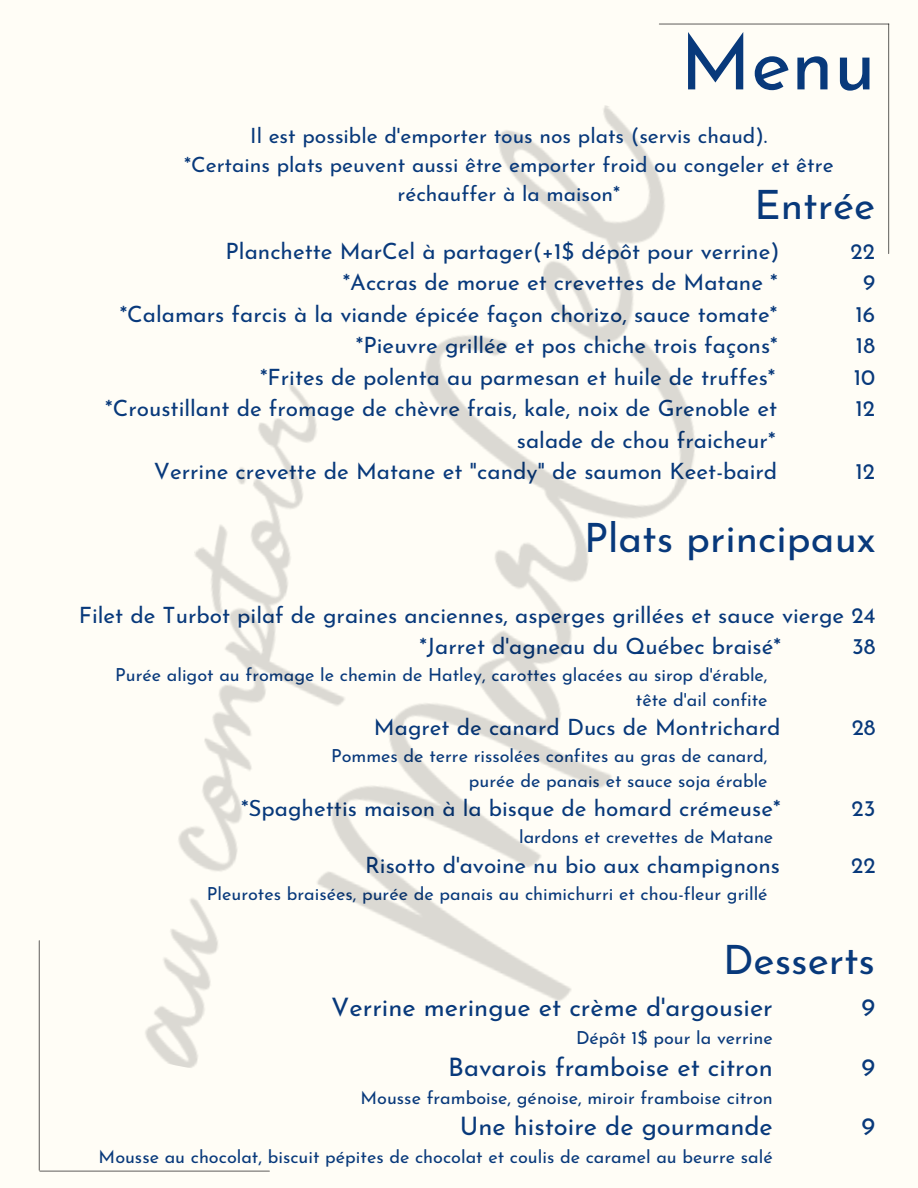
<style>
.page{position:relative;width:918px;height:1188px;background:#fffdf6}
.page>*{position:absolute;margin:0;border:0;box-sizing:border-box;transform-origin:0 0}
.t1{font:76.8px "Josefin Sans";color:#08397b}
.t2{font:40.5px "Josefin Sans";color:#08397b}
.t3{font:25.5px "Josefin Sans";color:#08397b}
.t4{font:22.5px "Josefin Sans";color:#08397b}
.t5{font:21px/28.8px "Josefin Sans";color:#08397b;text-align:center}
.t6{font:18px "Josefin Sans";color:#08397b}
</style>
<div class="page">
<hr style="left:659px;top:23px;width:230px;height:2px;background:#000">
<hr style="left:888px;top:24px;width:1px;height:230px;background:#000">
<hr style="left:39px;top:941px;width:1px;height:229px;background:#000">
<hr style="left:40px;top:1171px;width:229px;height:1px;background:#000">
<img style="left:145px;top:105px;width:550px;height:963px">
<p class="t1" style="left:680px;top:32px;width:197px">Menu</p>
<p class="t5" style="left:250px;top:124px;width:519px">Il est possible d'emporter tous nos plats (servis chaud).</p>
<p class="t5" style="left:184px;top:152px;width:651px">*Certains plats peuvent aussi être emporter froid ou congeler et être réchauffer à la maison*</p>
<p class="t2" style="left:754px;top:189px;width:122px">Entrée</p>
<p class="t4" style="left:226px;top:242px;width:555px">Planchette MarCel à partager(+1$ dépôt pour verrine)</p>
<p class="t4" style="left:851px;top:242px;width:26px">22</p>
<p class="t4" style="left:343px;top:273px;width:436px">*Accras de morue et crevettes de Matane *</p>
<p class="t4" style="left:863px;top:273px;width:14px">9</p>
<p class="t4" style="left:120px;top:305px;width:659px">*Calamars farcis à la viande épicée façon chorizo, sauce tomate*</p>
<p class="t4" style="left:855px;top:305px;width:21px">16</p>
<p class="t4" style="left:356px;top:336px;width:423px">*Pieuvre grillée et pos chiche trois façons*</p>
<p class="t4" style="left:856px;top:336px;width:21px">18</p>
<p class="t4" style="left:260px;top:368px;width:517px">*Frites de polenta au parmesan et huile de truffes*</p>
<p class="t4" style="left:854px;top:368px;width:23px">10</p>
<p class="t4" style="left:105px;top:399px;width:673px">*Croustillant de fromage de chèvre frais, kale, noix de Grenoble et</p>
<p class="t4" style="left:855px;top:399px;width:21px">12</p>
<p class="t4" style="left:517px;top:431px;width:260px">salade de chou fraicheur*</p>
<p class="t4" style="left:154px;top:462px;width:625px">Verrine crevette de Matane et "candy" de saumon Keet-baird</p>
<p class="t4" style="left:855px;top:462px;width:21px">12</p>
<p class="t2" style="left:584px;top:522px;width:293px">Plats principaux</p>
<p class="t4" style="left:79px;top:606px;width:798px">Filet de Turbot pilaf de graines anciennes, asperges grillées et sauce vierge 24</p>
<p class="t4" style="left:419px;top:638px;width:363px">*Jarret d'agneau du Québec braisé*</p>
<p class="t4" style="left:852px;top:638px;width:25px">38</p>
<p class="t6" style="left:115px;top:668px;width:654px">Purée aligot au fromage le chemin de Hatley, carottes glacées au sirop d'érable,</p>
<p class="t6" style="left:636px;top:693px;width:133px">tête d'ail confite</p>
<p class="t4" style="left:374px;top:719px;width:408px">Magret de canard Ducs de Montrichard</p>
<p class="t4" style="left:852px;top:719px;width:26px">28</p>
<p class="t6" style="left:331px;top:749px;width:438px">Pommes de terre rissolées confites au gras de canard,</p>
<p class="t6" style="left:469px;top:774px;width:300px">purée de panais et sauce soja érable</p>
<p class="t4" style="left:241px;top:800px;width:541px">*Spaghettis maison à la bisque de homard crémeuse*</p>
<p class="t4" style="left:852px;top:800px;width:26px">23</p>
<p class="t6" style="left:519px;top:830px;width:256px">lardons et crevettes de Matane</p>
<p class="t4" style="left:365px;top:856px;width:417px">Risotto d'avoine nu bio aux champignons</p>
<p class="t4" style="left:851px;top:856px;width:26px">22</p>
<p class="t6" style="left:207px;top:886px;width:562px">Pleurotes braisées, purée de panais au chimichurri et chou-fleur grillé</p>
<p class="t2" style="left:723px;top:944px;width:154px">Desserts</p>
<p class="t3" style="left:331px;top:997px;width:443px">Verrine meringue et crème d'argousier</p>
<p class="t3" style="left:861px;top:997px;width:15px">9</p>
<p class="t6" style="left:576px;top:1031px;width:198px">Dépôt 1$ pour la verrine</p>
<p class="t3" style="left:448px;top:1056px;width:326px">Bavarois framboise et citron</p>
<p class="t3" style="left:861px;top:1056px;width:15px">9</p>
<p class="t6" style="left:361px;top:1090px;width:414px">Mousse framboise, génoise, miroir framboise citron</p>
<p class="t3" style="left:460px;top:1116px;width:315px">Une histoire de gourmande</p>
<p class="t3" style="left:861px;top:1116px;width:15px">9</p>
<p class="t6" style="left:99px;top:1150px;width:676px">Mousse au chocolat, biscuit pépites de chocolat et coulis de caramel au beurre salé</p>
</div>
